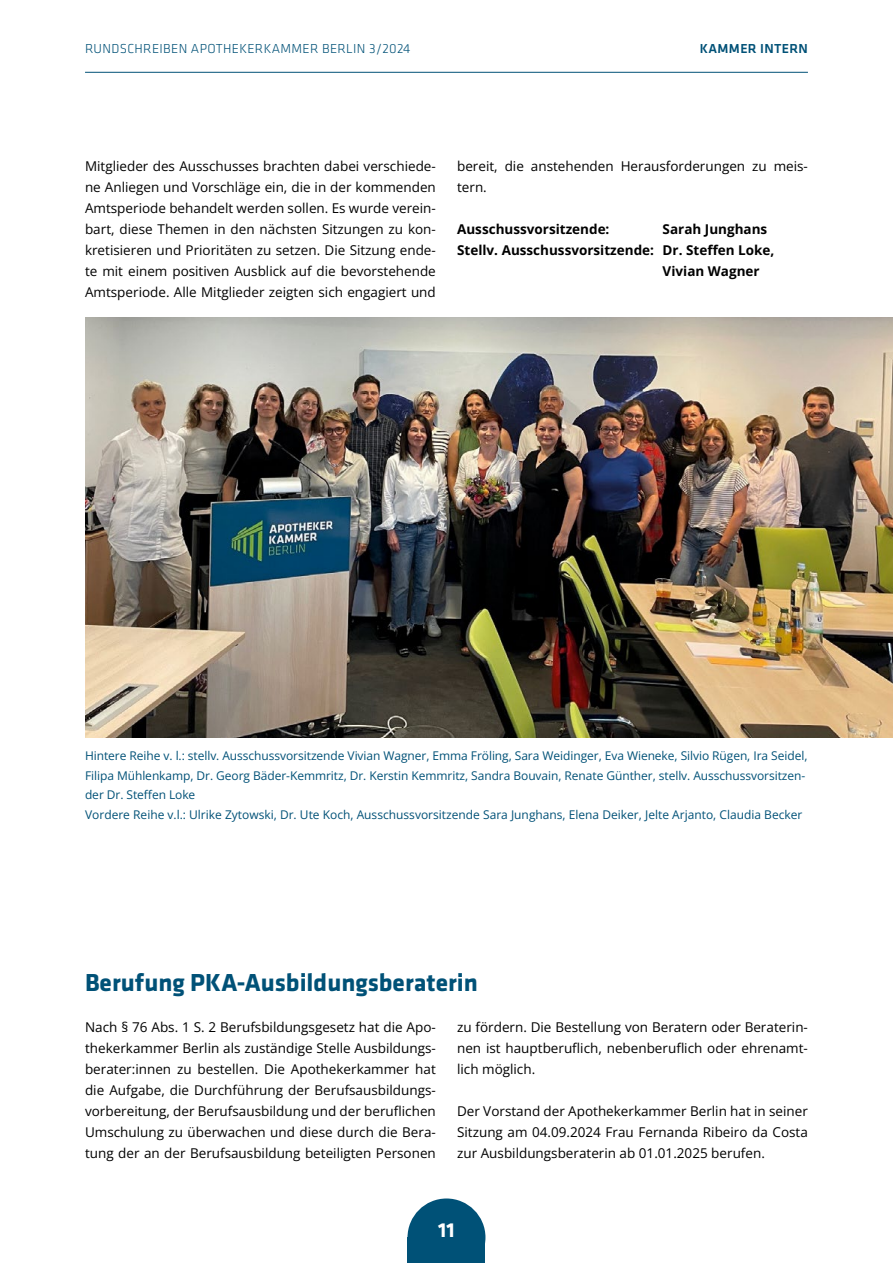
<style>
.page{position:relative;width:893px;height:1263px;background:#fff}
.page>*{position:absolute;margin:0;border:0;box-sizing:border-box;transform-origin:0 0}
.t1{font:700 25.5px "Klavika Basic";color:#005177}
.t2{font:700 21px "Klavika Basic";color:#fff}
.t3{font:13.5px/21px "Open Sans";color:#000;text-align:justify}
.t4{font:700 13.5px "Open Sans";color:#000}
.t5{font:300 13.5px "Klavika Basic";letter-spacing:.025em;color:#005177}
.t6{font:500 13.5px "Klavika Basic";letter-spacing:.025em;color:#005177}
.t7{font:12px/19.5px "Open Sans";letter-spacing:-.005em;color:#005177}
</style>
<div class="page">
<svg style="left:407px;top:1198px;width:78px;height:65px;background:#236889"></svg>
<hr style="left:85px;top:72px;width:723px;height:1px;background:#005177">
<img style="left:85px;top:318px;width:808px;height:420px">
<p class="t5" style="left:85px;top:40px;width:327px">RUNDSCHREIBEN APOTHEKERKAMMER BERLIN 3/2024</p>
<p class="t6" style="left:700px;top:39px;width:110px">KAMMER INTERN</p>
<p class="t3" style="left:85px;top:155px;width:352px">Mitglieder des Ausschusses brachten dabei verschiede&shy;ne Anliegen und Vorschläge ein, die in der kommenden Amtsperiode behandelt werden sollen. Es wurde verein&shy;bart, diese Themen in den nächsten Sitzungen zu kon&shy;kretisieren und Prioritäten zu setzen. Die Sitzung ende&shy;te mit einem positiven Ausblick auf die bevorstehende Amtsperiode. Alle Mitglieder zeigten sich engagiert und</p>
<p class="t3" style="left:457px;top:155px;width:352px">bereit, die anstehenden Herausforderungen zu meis&shy;tern.</p>
<p class="t4" style="left:457px;top:219px;width:154px">Ausschussvorsitzende:</p>
<p class="t4" style="left:663px;top:219px;width:106px">Sarah Junghans</p>
<p class="t4" style="left:457px;top:240px;width:319px">Stellv. Ausschussvorsitzende: Dr. Steffen Loke,</p>
<p class="t4" style="left:663px;top:261px;width:99px">Vivian Wagner</p>
<p class="t7" style="left:85px;top:746px;width:724px">Hintere Reihe v. l.: stellv. Ausschussvorsitzende Vivian Wagner, Emma Fröling, Sara Weidinger, Eva Wieneke, Silvio Rügen, Ira Seidel, Filipa Mühlenkamp, Dr. Georg Bäder-Kemmritz, Dr. Kerstin Kemmritz, Sandra Bouvain, Renate Günther, stellv. Ausschussvorsitzen&shy;der Dr. Steffen Loke<br>Vordere Reihe v.l.: Ulrike Zytowski, Dr. Ute Koch, Ausschussvorsitzende Sara Junghans, Elena Deiker, Jelte Arjanto, Claudia Becker</p>
<h1 class="t1" style="left:85px;top:964px;width:394px">Berufung PKA-Ausbildungsberaterin</h1>
<p class="t3" style="left:85px;top:1016px;width:352px">Nach § 76 Abs. 1 S. 2 Berufsbildungsgesetz hat die Apo&shy;thekerkammer Berlin als zuständige Stelle Ausbildungs&shy;berater:innen zu bestellen. Die Apothekerkammer hat die Aufgabe, die Durchführung der Berufsausbildungs&shy;vorbereitung, der Berufsausbildung und der beruflichen Umschulung zu überwachen und diese durch die Bera&shy;tung der an der Berufsausbildung beteiligten Personen</p>
<p class="t3" style="left:457px;top:1016px;width:352px">zu fördern. Die Bestellung von Beratern oder Beraterin&shy;nen ist hauptberuflich, nebenberuflich oder ehrenamt&shy;lich möglich.</p>
<p class="t3" style="left:457px;top:1100px;width:352px">Der Vorstand der Apothekerkammer Berlin hat in seiner Sitzung am 04.09.2024 Frau Fernanda Ribeiro da Costa zur Ausbildungsberaterin ab 01.01.2025 berufen.</p>
<h2 class="t2" style="left:438px;top:1215px;width:18px">11</h2>
</div>
